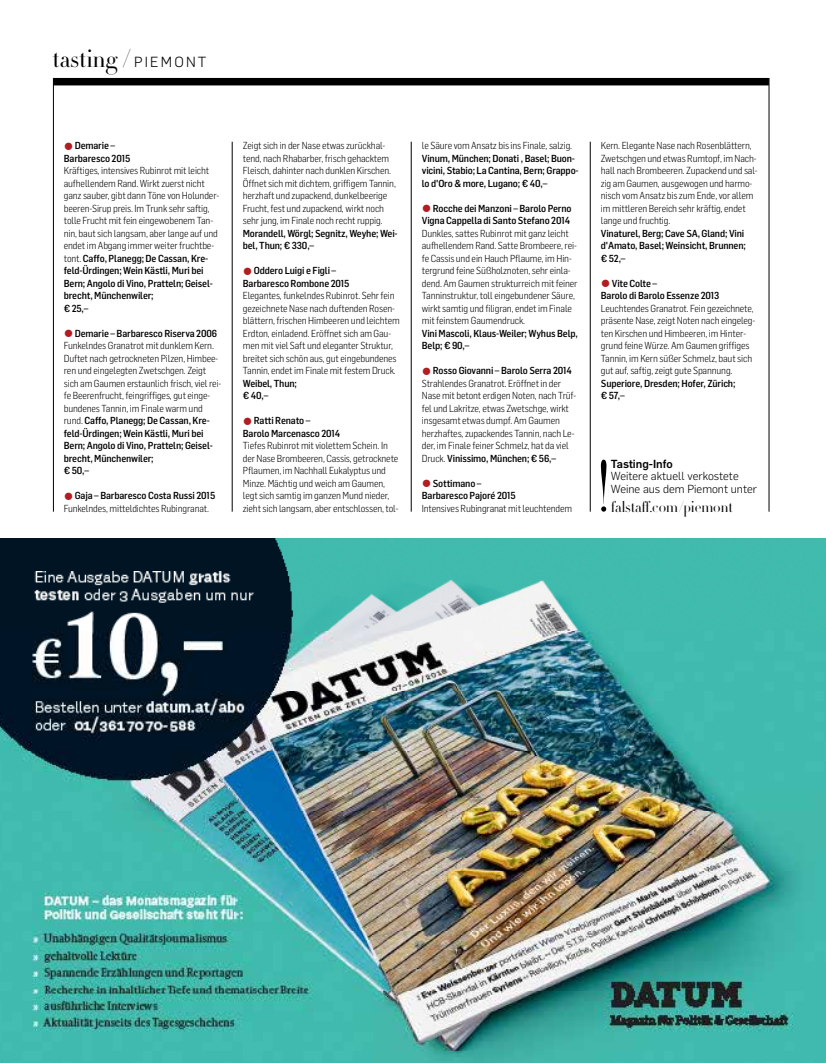
<style>
.page{position:relative;width:826px;height:1063px;background:#fff}
.page>*{position:absolute;margin:0;border:0;box-sizing:border-box;transform-origin:0 0}
.t1{font:300 24px "HTF Didot L24";color:#000}
.t2{font:300 15px "HTF Didot L64";color:#000}
.t3{font:300 11.5px/12.5px "Flama";color:#000}
.t4{font:500 11.5px "Flama";color:#000}
.t5{font:300 10px/12.5px "Flama Semicondensed";letter-spacing:-.015em;color:#000}
.t6{font:500 10px/12.5px "Flama Semicondensed";letter-spacing:-.015em;color:#000}
.s1{font-family:"Flama";font-size:14.38px}
.s2{font-weight:900;font-size:21.25px;color:#b31c21}
.s3{font-weight:500}
</style>
<div class="page">
<hr style="left:411px;top:142px;width:1px;height:370px;background:#000">
<hr style="left:232px;top:142px;width:1px;height:370px;background:#000">
<hr style="left:590px;top:142px;width:1px;height:370px;background:#000">
<svg style="left:601px;top:460px;width:5px;height:52px"></svg>
<hr style="left:768px;top:78px;width:1px;height:434px;background:#000">
<img style="left:0;top:539px;width:826px;height:524px">
<div style="left:53px;top:78px;width:716px;height:7px;background:#000"></div>
<hr style="left:53px;top:78px;width:1px;height:434px;background:#000">
<h1 class="t1" style="left:53px;top:41px;width:155px">tasting/ <span class="s1">PIEMONT</span></h1>
<p class="t6" style="left:64px;top:139px;width:68px"><span class="s2">•</span>Demarie –<br>Barbaresco 2015</p>
<p class="t5" style="left:64px;top:164px;width:157px">Kräftiges, intensives Rubinrot mit leicht aufhellendem Rand. Wirkt zuerst nicht ganz sauber, gibt dann Töne von Holunder&shy;beeren-Sirup preis. Im Trunk sehr saftig, tolle Frucht mit fein eingewobenem Tan&shy;nin, baut sich langsam, aber lange auf und endet im Abgang immer weiter fruchtbe&shy;tont. <span class="s3">Caffo, Planegg; De Cassan, Kre&shy;feld-Ürdingen; Wein Kästli, Muri bei Bern; Angolo di Vino, Pratteln; Geisel&shy;brecht, Münchenwiler;<br>€ 25,–</span></p>
<p class="t5" style="left:64px;top:327px;width:159px"><span class="s2">•</span><span class="s3">Demarie – Barbaresco Riserva 2006<br></span>Funkelndes Granatrot mit dunklem Kern.<br>Duftet nach getrockneten Pilzen, Himbee&shy;ren und eingelegten Zwetschgen. Zeigt sich am Gaumen erstaunlich frisch, viel rei&shy;fe Beerenfrucht, feingriffiges, gut einge&shy;bundenes Tannin, im Finale warm und rund. <span class="s3">Caffo, Planegg; De Cassan, Kre&shy;feld-Ürdingen; Wein Kästli, Muri bei Bern; Angolo di Vino, Pratteln; Geisel&shy;brecht, Münchenwiler;<br>€ 50,–</span></p>
<p class="t5" style="left:64px;top:489px;width:153px"><span class="s2">•</span><span class="s3">Gaja – Barbaresco Costa Russi 2015<br></span>Funkelndes, mitteldichtes Rubingranat.</p>
<p class="t5" style="left:243px;top:139px;width:154px">Zeigt sich in der Nase etwas zurückhal&shy;tend, nach Rhabarber, frisch gehacktem Fleisch, dahinter nach dunklen Kirschen.<br>Öffnet sich mit dichtem, griffigem Tannin, herzhaft und zupackend, dunkelbeerige Frucht, fest und zupackend, wirkt noch sehr jung, im Finale noch recht ruppig.</p>
<p class="t6" style="left:243px;top:226px;width:156px">Morandell, Wörgl; Segnitz, Weyhe; Wei&shy;bel, Thun; € 330,–</p>
<p class="t6" style="left:243px;top:264px;width:108px"><span class="s2">•</span>Oddero Luigi e Figli –<br>Barbaresco Rombone 2015</p>
<p class="t5" style="left:243px;top:289px;width:158px">Elegantes, funkelndes Rubinrot. Sehr fein gezeichnete Nase nach duftenden Rosen&shy;blättern, frischen Himbeeren und leichtem Erdton, einladend. Eröffnet sich am Gau&shy;men mit viel Saft und eleganter Struktur, breitet sich schön aus, gut eingebundenes Tannin, endet im Finale mit festem Druck.</p>
<p class="t6" style="left:243px;top:376px;width:56px">Weibel, Thun; € 40,–</p>
<p class="t6" style="left:243px;top:414px;width:99px"><span class="s2">•</span>Ratti Renato –<br>Barolo Marcenasco 2014</p>
<p class="t5" style="left:243px;top:439px;width:157px">Tiefes Rubinrot mit violettem Schein. In der Nase Brombeeren, Cassis, getrocknete Pflaumen, im Nachhall Eukalyptus und Minze. Mächtig und weich am Gaumen, legt sich samtig im ganzen Mund nieder, zieht sich langsam, aber entschlossen, tol-</p>
<p class="t5" style="left:422px;top:139px;width:152px">le Säure vom Ansatz bis ins Finale, salzig.</p>
<p class="t6" style="left:422px;top:151px;width:158px">Vinum, München; Donati , Basel; Buon&shy;vicini, Stabio; La Cantina, Bern; Grappo&shy;lo d'Oro &amp; more, Lugano; € 40,–</p>
<p class="t6" style="left:422px;top:201px;width:151px"><span class="s2">•</span>Rocche dei Manzoni – Barolo Perno<br>Vigna Cappella di Santo Stefano 2014</p>
<p class="t5" style="left:422px;top:227px;width:157px">Dunkles, sattes Rubinrot mit ganz leicht aufhellendem Rand. Satte Brombeere, rei&shy;fe Cassis und ein Hauch Pflaume, im Hin&shy;tergrund feine Süßholznoten, sehr einla&shy;dend. Am Gaumen strukturreich mit feiner Tanninstruktur, toll eingebundener Säure, wirkt samtig und filigran, endet im Finale mit feinstem Gaumendruck.</p>
<p class="t6" style="left:422px;top:326px;width:157px">Vini Mascoli, Klaus-Weiler; Wyhus Belp,<br>Belp; € 90,–</p>
<p class="t5" style="left:422px;top:364px;width:156px"><span class="s2">•</span><span class="s3">Rosso Giovanni – Barolo Serra 2014<br></span>Strahlendes Granatrot. Eröffnet in der Nase mit betont erdigen Noten, nach Trüf&shy;fel und Lakritze, etwas Zwetschge, wirkt insgesamt etwas dumpf. Am Gaumen herzhaftes, zupackendes Tannin, nach Le&shy;der, im Finale feiner Schmelz, hat da viel Druck. <span class="s3">Vinissimo, München; € 56,–</span></p>
<p class="t6" style="left:422px;top:476px;width:95px"><span class="s2">•</span>Sottimano –<br>Barbaresco Pajoré 2015</p>
<p class="t5" style="left:422px;top:502px;width:152px">Intensives Rubingranat mit leuchtendem</p>
<p class="t5" style="left:601px;top:139px;width:158px">Kern. Elegante Nase nach Rosenblättern, Zwetschgen und etwas Rumtopf, im Nach&shy;hall nach Brombeeren. Zupackend und sal&shy;zig am Gaumen, ausgewogen und harmo&shy;nisch vom Ansatz bis zum Ende, vor allem im mittleren Bereich sehr kräftig, endet lange und fruchtig.</p>
<p class="t6" style="left:601px;top:226px;width:146px">Vinaturel, Berg; Cave SA, Gland; Vini d'Amato, Basel; Weinsicht, Brunnen; € 52,–</p>
<p class="t6" style="left:601px;top:276px;width:120px"><span class="s2">•</span>Vite Colte –<br>Barolo di Barolo Essenze 2013</p>
<p class="t5" style="left:601px;top:302px;width:156px">Leuchtendes Granatrot. Fein gezeichnete, präsente Nase, zeigt Noten nach eingeleg&shy;ten Kirschen und Himbeeren, im Hinter&shy;grund feine Würze. Am Gaumen griffiges Tannin, im Kern süßer Schmelz, baut sich gut auf, saftig, zeigt gute Spannung.</p>
<p class="t6" style="left:601px;top:376px;width:136px">Superiore, Dresden; Hofer, Zürich; € 57,–</p>
<p class="t4" style="left:611px;top:456px;width:63px">Tasting-Info</p>
<p class="t3" style="left:611px;top:469px;width:148px">Weitere aktuell verkostete<br>Weine aus dem Piemont unter</p>
<h2 class="t2" style="left:611px;top:496px;width:123px">falstaff.com/piemont</h2>
</div>
